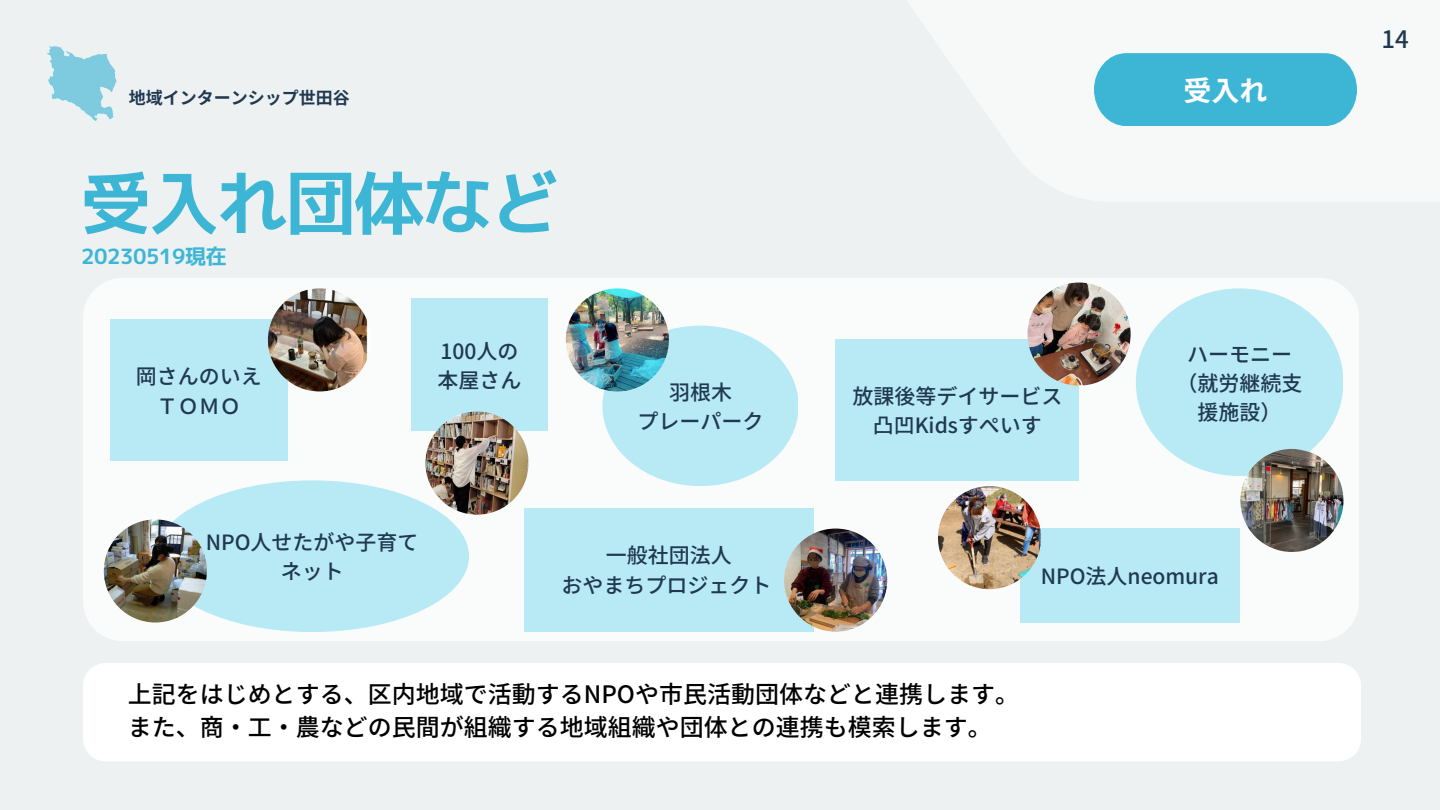
<style>
.page{position:relative;width:1440px;height:810px;background:#edf1f2}
.page>*{position:absolute;margin:0;border:0;box-sizing:border-box;transform-origin:0 0}
.t1{font:69.7px "mplus 1 p bold";letter-spacing:-.02em;color:#3db6d6}
.t2{font:700 28px "Source Han Sans JP";color:#fff}
.t3{font:500 24px "Source Han Sans JP";color:#000}
.t4{font:500 24px "Source Han Sans JP";color:#203850}
.t5{font:500 21px/29.2px "Source Han Sans JP";color:#203850;text-align:center}
.t6{font:21px "mplus 1 p bold";letter-spacing:-.02em;color:#3db6d6}
.t7{font:700 17px "Source Han Sans JP";color:#203850}
</style>
<div class="page">
<div style="left:880px;top:0;width:560px;height:202px;background:#f7f9f9"></div>
<div style="left:83px;top:278px;width:1276px;height:363px;background:#fff;border-radius:40px"></div>
<div style="left:83px;top:663px;width:1278px;height:98px;background:#fff"></div>
<div style="left:110px;top:319px;width:178px;height:142px;background:#b8eaf6"></div>
<div style="left:155px;top:480px;width:314px;height:152px;background:#b8eaf6;border-radius:50%"></div>
<img style="left:104px;top:519px;width:103px;height:104px;border-radius:50%">
<div style="left:524px;top:508px;width:290px;height:123px;background:#b8eaf6"></div>
<div style="left:602px;top:326px;width:196px;height:160px;background:#b8eaf6;border-radius:50%"></div>
<div style="left:411px;top:298px;width:137px;height:133px;background:#b8eaf6"></div>
<div style="left:836px;top:339px;width:243px;height:141px;background:#b8eaf6"></div>
<div style="left:1136px;top:288px;width:207px;height:188px;background:#b8eaf6;border-radius:50%"></div>
<div style="left:1020px;top:529px;width:220px;height:94px;background:#b8eaf6"></div>
<div style="left:1094px;top:53px;width:263px;height:73px;background:#3db6d6"></div>
<img style="left:268px;top:288px;width:103px;height:103px;border-radius:50%">
<img style="left:1028px;top:283px;width:103px;height:103px;border-radius:50%">
<img style="left:784px;top:529px;width:103px;height:103px;border-radius:50%">
<img style="left:426px;top:412px;width:103px;height:103px;border-radius:50%">
<img style="left:566px;top:288px;width:103px;height:103px;border-radius:50%">
<img style="left:1240px;top:449px;width:103px;height:103px;border-radius:50%">
<img style="left:938px;top:486px;width:103px;height:103px;border-radius:50%">
<img style="left:46px;top:45px;width:71px;height:76px">
<p class="t7" style="left:129px;top:85px;width:221px">地域インターンシップ世田谷</p>
<p class="t1" style="left:81px;top:153px;width:481px">受入れ団体など</p>
<p class="t6" style="left:81px;top:242px;width:147px">20230519現在</p>
<p class="t5" style="left:136px;top:361px;width:128px">岡さんのいえ</p>
<p class="t5" style="left:157px;top:390px;width:86px">ＴＯＭＯ</p>
<p class="t5" style="left:441px;top:335px;width:79px">100人の</p>
<p class="t5" style="left:437px;top:364px;width:86px">本屋さん</p>
<p class="t5" style="left:669px;top:376px;width:63px">羽根木</p>
<p class="t5" style="left:638px;top:406px;width:128px">プレーパーク</p>
<p class="t5" style="left:206px;top:527px;width:214px">NPO人せたがや子育てネット</p>
<p class="t5" style="left:606px;top:540px;width:126px">一般社団法人</p>
<p class="t5" style="left:562px;top:569px;width:212px">おやまちプロジェクト</p>
<p class="t5" style="left:852px;top:380px;width:212px">放課後等デイサービス凸凹Kidsすぺいす</p>
<p class="t2" style="left:1184px;top:68px;width:85px">受入れ</p>
<p class="t5" style="left:1177px;top:338px;width:126px">ハーモニー（就労継続支援施設）</p>
<p class="t5" style="left:1041px;top:561px;width:180px">NPO法人neomura</p>
<p class="t3" style="left:128px;top:675px;width:893px">上記をはじめとする、区内地域で活動するNPOや市民活動団体などと連携します。</p>
<p class="t3" style="left:128px;top:708px;width:866px">また、商・工・農などの民間が組織する地域組織や団体との連携も模索します。</p>
<p class="t4" style="left:1382px;top:20px;width:29px">14</p>
</div>
